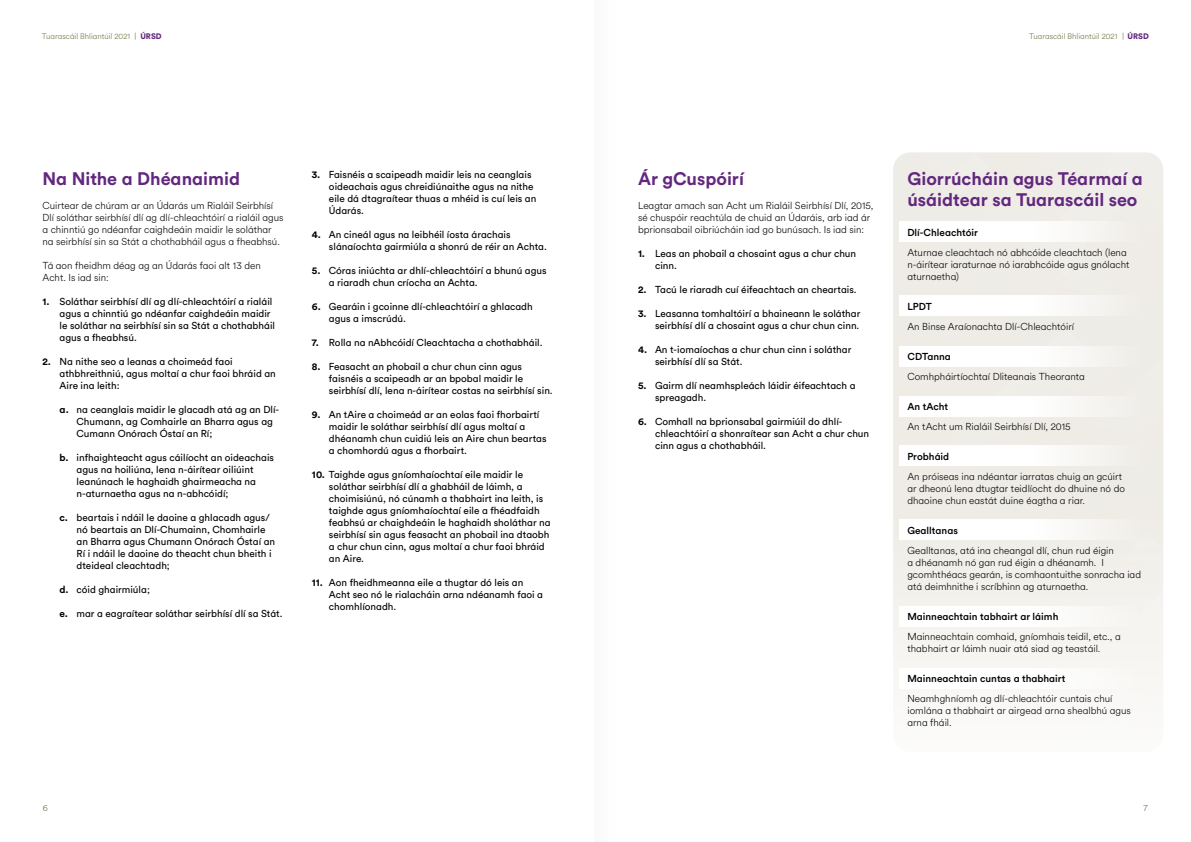
<style>
.page{position:relative;width:1191px;height:842px;background:#fff}
.page>*{position:absolute;margin:0;border:0;box-sizing:border-box;transform-origin:0 0}
.t1{font:700 18px/21.6px "VM Circular Shout";color:#62277e}
.t2{font:10px/12px "VM Circular Chat";color:#000}
.t3{font:300 10px/12px "VM Circular Whisper";color:#000}
.t4{font:500 10px "VM Circular Natter";color:#000}
.t5{font:300 9px "VM Circular Whisper";color:#717244}
.t6{font:300 8px "VM Circular Whisper";color:#717244}
.t7{font:900 8px "VM Circular Yell";color:#62277e}
.s1{font-family:"VM Circular Shout";font-weight:700}
</style>
<div class="page">
<div style="left:899px;top:296px;width:248px;height:20px;background:linear-gradient(to right,#fff,#f3f1ed)"></div>
<div style="left:899px;top:222px;width:248px;height:20px;background:linear-gradient(to right,#fff,#f3f1ee)"></div>
<div style="left:899px;top:346px;width:248px;height:20px;background:linear-gradient(to right,#fff,#f3f1ed)"></div>
<div style="left:899px;top:396px;width:248px;height:20px;background:linear-gradient(to right,#fff,#f3f1ee)"></div>
<div style="left:899px;top:446px;width:248px;height:20px;background:linear-gradient(to right,#fff,#f3f1ed)"></div>
<div style="left:899px;top:519px;width:248px;height:20px;background:linear-gradient(to right,#fff,#f3f2ed)"></div>
<p class="t6" style="left:42px;top:31px;width:90px">Tuarascáil Bhliantúil 2021</p>
<p class="t7" style="left:140px;top:31px;width:23px">ÚRSD</p>
<p class="t6" style="left:1029px;top:31px;width:90px">Tuarascáil Bhliantúil 2021</p>
<p class="t7" style="left:1127px;top:31px;width:23px">ÚRSD</p>
<h1 class="t1" style="left:43px;top:167px;width:199px">Na Nithe a Dhéanaimid</h1>
<p class="t3" style="left:43px;top:199px;width:242px">Cuirtear de chúram ar an Údarás um Rialáil Seirbhísí Dlí soláthar seirbhísí dlí ag dlí-chleachtóirí a rialáil agus a chinntiú go ndéanfar caighdeáin maidir le soláthar na seirbhísí sin sa Stát a chothabháil agus a fheabhsú.</p>
<p class="t3" style="left:43px;top:259px;width:220px">Tá aon fheidhm déag ag an Údarás faoi alt 13 den<br>Acht. Is iad sin:</p>
<p class="t2" style="left:60px;top:295px;width:217px;text-indent:-17px"><span class="s1">1.</span> Soláthar seirbhísí dlí ag dlí-chleachtóirí a rialáil agus a chinntiú go ndéanfar caighdeáin maidir le soláthar na seirbhísí sin sa Stát a chothabháil agus a fheabhsú.</p>
<p class="t2" style="left:60px;top:355px;width:218px;text-indent:-17px"><span class="s1">2.</span> Na nithe seo a leanas a choimeád faoi athbhreithniú, agus moltaí a chur faoi bhráid an<br>Aire ina leith:</p>
<p class="t2" style="left:77px;top:403px;width:204px;text-indent:-17px"><span class="s1">a.</span> na ceanglais maidir le glacadh atá ag an Dlí-<br>Chumann, ag Comhairle an Bharra agus ag<br>Cumann Onórach Óstaí an Rí;</p>
<p class="t2" style="left:77px;top:451px;width:199px;text-indent:-17px"><span class="s1">b.</span> infhaighteacht agus cáilíocht an oideachais agus na hoiliúna, lena n-áirítear oiliúint leanúnach le haghaidh ghairmeacha na n-aturnaetha agus na n-abhcóidí;</p>
<p class="t2" style="left:77px;top:511px;width:200px;text-indent:-17px"><span class="s1">c.</span> beartais i ndáil le daoine a ghlacadh agus/ nó beartais an Dlí-Chumainn, Chomhairle an Bharra agus Chumann Onórach Óstaí an Rí i ndáil le daoine do theacht chun bheith i dteideal cleachtadh;</p>
<p class="t2" style="left:60px;top:583px;width:92px"><span class="s1">d.</span> cóid ghairmiúla;</p>
<p class="t2" style="left:60px;top:607px;width:225px"><span class="s1">e.</span> mar a eagraítear soláthar seirbhísí dlí sa Stát.</p>
<p class="t2" style="left:329px;top:168px;width:209px;text-indent:-17px"><span class="s1">3.</span> Faisnéis a scaipeadh maidir leis na ceanglais oideachais agus chreidiúnaithe agus na nithe eile dá dtagraítear thuas a mhéid is cuí leis an Údarás.</p>
<p class="t2" style="left:329px;top:228px;width:219px;text-indent:-17px"><span class="s1">4.</span> An cineál agus na leibhéil íosta árachais slánaíochta gairmiúla a shonrú de réir an Achta.</p>
<p class="t2" style="left:329px;top:264px;width:219px;text-indent:-17px"><span class="s1">5.</span> Córas iniúchta ar dhlí-chleachtóirí a bhunú agus a riaradh chun críocha an Achta.</p>
<p class="t2" style="left:329px;top:300px;width:205px;text-indent:-17px"><span class="s1">6.</span> Gearáin i gcoinne dlí-chleachtóirí a ghlacadh agus a imscrúdú.</p>
<p class="t2" style="left:312px;top:336px;width:232px"><span class="s1">7.</span> Rolla na nAbhcóidí Cleachtacha a chothabháil.</p>
<p class="t2" style="left:329px;top:360px;width:225px;text-indent:-17px"><span class="s1">8.</span> Feasacht an phobail a chur chun cinn agus faisnéis a scaipeadh ar an bpobal maidir le seirbhísí dlí, lena n-áirítear costas na seirbhísí sin.</p>
<p class="t2" style="left:329px;top:408px;width:219px;text-indent:-17px"><span class="s1">9.</span> An tAire a choimeád ar an eolas faoi fhorbairtí maidir le soláthar seirbhísí dlí agus moltaí a dhéanamh chun cuidiú leis an Aire chun beartas a chomhordú agus a fhorbairt.</p>
<p class="t2" style="left:329px;top:468px;width:223px;text-indent:-17px"><span class="s1">10.</span> Taighde agus gníomhaíochtaí eile maidir le soláthar seirbhísí dlí a ghabháil de láimh, a choimisiúnú, nó cúnamh a thabhairt ina leith, is taighde agus gníomhaíochtaí eile a fhéadfaidh feabhsú ar chaighdeáin le haghaidh sholáthar na seirbhísí sin agus feasacht an phobail ina dtaobh a chur chun cinn, agus moltaí a chur faoi bhráid an Aire.</p>
<p class="t2" style="left:329px;top:576px;width:216px;text-indent:-17px"><span class="s1">11.</span> Aon fheidhmeanna eile a thugtar dó leis an<br>Acht seo nó le rialacháin arna ndéanamh faoi a chomhlíonadh.</p>
<h1 class="t1" style="left:638px;top:167px;width:107px">Ár gCuspóirí</h1>
<p class="t3" style="left:638px;top:199px;width:237px">Leagtar amach san Acht um Rialáil Seirbhísí Dlí, 2015, sé chuspóir reachtúla de chuid an Údaráis, arb iad ár bprionsabail oibriúcháin iad go bunúsach. Is iad sin:</p>
<p class="t2" style="left:655px;top:247px;width:203px;text-indent:-17px"><span class="s1">1.</span> Leas an phobail a chosaint agus a chur chun cinn.</p>
<p class="t2" style="left:638px;top:283px;width:220px"><span class="s1">2.</span> Tacú le riaradh cuí éifeachtach an cheartais.</p>
<p class="t2" style="left:638px;top:307px;width:224px;text-align:right"><span class="s1">3.</span> Leasanna tomhaltóirí a bhaineann le soláthar seirbhísí dlí a chosaint agus a chur chun cinn.</p>
<p class="t2" style="left:655px;top:343px;width:198px;text-indent:-17px"><span class="s1">4.</span> An t-iomaíochas a chur chun cinn i soláthar seirbhísí dlí sa Stát.</p>
<p class="t2" style="left:655px;top:379px;width:202px;text-indent:-17px"><span class="s1">5.</span> Gairm dlí neamhspleách láidir éifeachtach a spreagadh.</p>
<p class="t2" style="left:655px;top:415px;width:216px;text-indent:-17px"><span class="s1">6.</span> Comhall na bprionsabal gairmiúil do dhlí&shy;chleachtóirí a shonraítear san Acht a chur chun cinn agus a chothabháil.</p>
<h1 class="t1" style="left:907px;top:167px;width:237px">Giorrúcháin agus Téarmaí a úsáidtear sa Tuarascáil seo</h1>
<p class="t4" style="left:907px;top:226px;width:72px">Dlí-Chleachtóir</p>
<p class="t3" style="left:907px;top:246px;width:224px">Aturnae cleachtach nó abhcóide cleachtach (lena n-áirítear iaraturnae nó iarabhcóide agus gnólacht aturnaetha)</p>
<p class="t4" style="left:907px;top:300px;width:26px">LPDT</p>
<p class="t3" style="left:907px;top:320px;width:168px">An Binse Araíonachta Dlí-Chleachtóirí</p>
<p class="t4" style="left:907px;top:350px;width:45px">CDTanna</p>
<p class="t3" style="left:907px;top:370px;width:179px">Comhpháirtíochtaí Dliteanais Theoranta</p>
<p class="t4" style="left:907px;top:400px;width:42px">An tAcht</p>
<p class="t3" style="left:907px;top:420px;width:165px">An tAcht um Rialáil Seirbhísí Dlí, 2015</p>
<p class="t4" style="left:907px;top:450px;width:43px">Probháid</p>
<p class="t3" style="left:907px;top:470px;width:219px">An próiseas ina ndéantar iarratas chuig an gcúirt ar dheonú lena dtugtar teidlíocht do dhuine nó do dhaoine chun eastát duine éagtha a riar.</p>
<p class="t4" style="left:907px;top:524px;width:52px">Gealltanas</p>
<p class="t3" style="left:907px;top:544px;width:235px">Gealltanas, atá ina cheangal dlí, chun rud éigin<br>a dhéanamh nó gan rud éigin a dhéanamh. I gcomhthéacs gearán, is comhaontuithe sonracha iad atá deimhnithe i scríbhinn ag aturnaetha.</p>
<p class="t4" style="left:907px;top:610px;width:152px">Mainneachtain tabhairt ar láimh</p>
<p class="t3" style="left:907px;top:630px;width:215px">Mainneachtain comhaid, gníomhais teidil, etc., a thabhairt ar láimh nuair atá siad ag teastáil.</p>
<p class="t4" style="left:907px;top:672px;width:160px">Mainneachtain cuntas a thabhairt</p>
<p class="t3" style="left:907px;top:692px;width:225px">Neamhghníomh ag dlí-chleachtóir cuntais chuí iomlána a thabhairt ar airgead arna shealbhú agus arna fháil.</p>
<p class="t5" style="left:43px;top:802px;width:7px">6</p>
<p class="t5" style="left:1143px;top:802px;width:6px">7</p>
</div>
